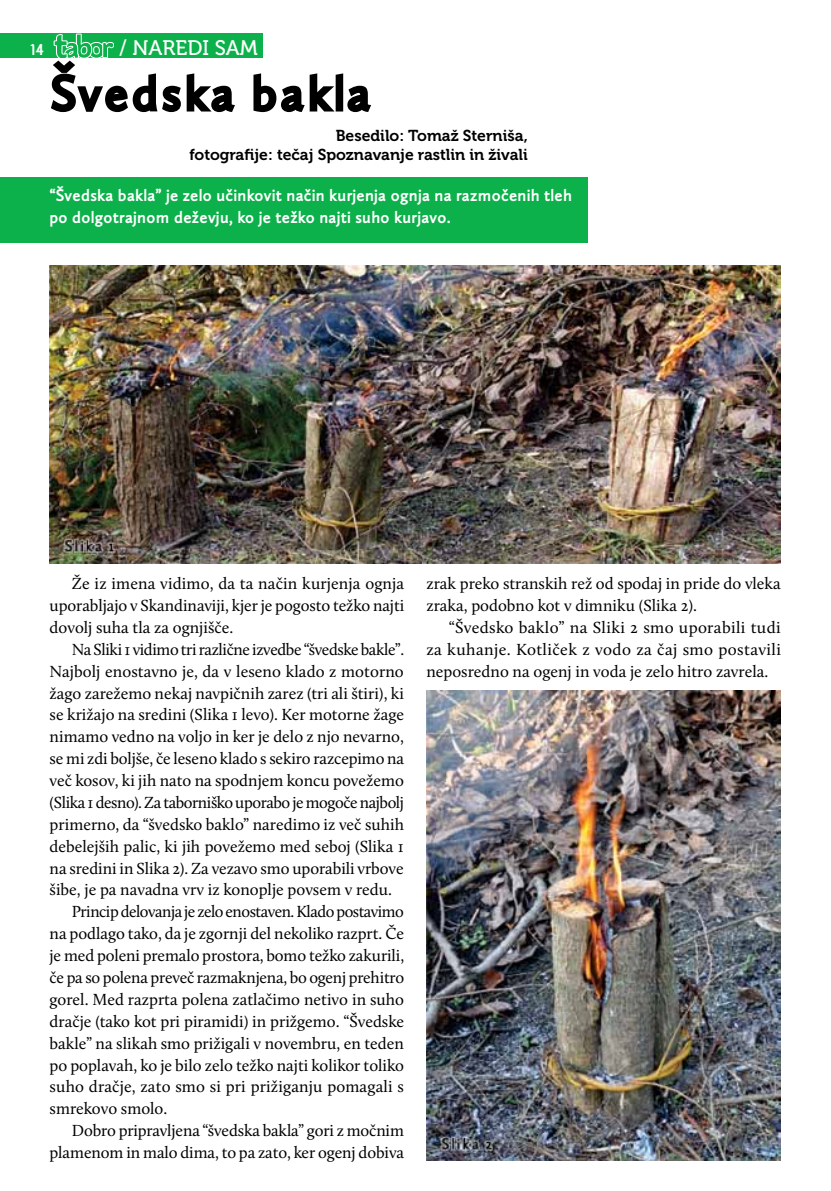
<style>
.page{position:relative;width:831px;height:1191px;background:#fff}
.page>*{position:absolute;margin:0;border:0;box-sizing:border-box;transform-origin:0 0}
.t1{font:800 56px "Calluna Sans";letter-spacing:.005em;color:#000}
.t2{font:21px "Museo 500";color:#fff}
.t3{font:700 17.5px/21.9px "Calluna Sans";color:#fff}
.t4{font:16.62px/21.9px "Calluna";color:#000;text-align:justify}
.t5{font:16.62px "Calluna";letter-spacing:-.025em;color:#000}
.t6{font:16.62px "Calluna";letter-spacing:-.03em;color:#000}
.t7{font:15.75px/18.9px "Museo 700";color:#000;text-align:right}
.t8{font:300 15.75px "Kwokwi";color:#fff}
</style>
<div class="page">
<div style="left:0;top:177px;width:588px;height:65px;background:#0db14b"></div>
<img style="left:50px;top:265px;width:731px;height:298px">
<img style="left:426px;top:690px;width:355px;height:470px">
<div style="left:0;top:34px;width:114px;height:24px;background:#0db14b"></div>
<svg style="left:54px;top:34px;width:60px;height:24px"></svg>
<div style="left:114px;top:34px;width:149px;height:24px;background:#0db14b"></div>
<p class="t8" style="left:31px;top:40px;width:15px">14</p>
<p class="t2" style="left:119px;top:37px;width:140px">/ NAREDI SAM</p>
<h1 class="t1" style="left:50px;top:60px;width:324px">Švedska bakla</h1>
<p class="t7" style="left:190px;top:126px;width:340px">Besedilo: Tomaž Sterniša,<br>fotografije: tečaj Spoznavanje rastlin in živali</p>
<p class="t3" style="left:49px;top:184px;width:524px">“Švedska bakla” je zelo učinkovit način kurjenja ognja na razmočenih tleh po dolgotrajnom deževju, ko je težko najti suho kurjavo.</p>
<p class="t4" style="left:50px;top:572px;width:356px;text-indent:22px">Že iz imena vidimo, da ta način kurjenja ognja uporabljajo v Skandinaviji, kjer je pogosto težko najti dovolj suha tla za ognjišče.</p>
<p class="t5" style="left:72px;top:639px;width:334px">Na Sliki 1 vidimo tri različne izvedbe “švedske bakle”.</p>
<p class="t4" style="left:50px;top:660px;width:356px">Najbolj enostavno je, da v leseno klado z motorno</p>
<p class="t4" style="left:50px;top:682px;width:356px">žago zarežemo nekaj navpičnih zarez (tri ali štiri), ki</p>
<p class="t4" style="left:50px;top:703px;width:356px">se križajo na sredini (Slika 1 levo). Ker motorne žage</p>
<p class="t4" style="left:50px;top:725px;width:356px">nimamo vedno na voljo in ker je delo z njo nevarno,</p>
<p class="t4" style="left:50px;top:747px;width:356px">se mi zdi boljše, če leseno klado s sekiro razcepimo na</p>
<p class="t4" style="left:50px;top:769px;width:356px">več kosov, ki jih nato na spodnjem koncu povežemo</p>
<p class="t5" style="left:50px;top:792px;width:356px">(Slika 1 desno). Za taborniško uporabo je mogoče najbolj</p>
<p class="t4" style="left:50px;top:813px;width:356px">primerno, da “švedsko baklo” naredimo iz več suhih</p>
<p class="t4" style="left:50px;top:835px;width:356px">debelejših palic, ki jih povežemo med seboj (Slika 1</p>
<p class="t4" style="left:50px;top:857px;width:355px">na sredini in Slika 2). Za vezavo smo uporabili vrbove</p>
<p class="t4" style="left:50px;top:878px;width:344px">šibe, je pa navadna vrv iz konoplje povsem v redu.</p>
<p class="t6" style="left:72px;top:901px;width:334px">Princip delovanja je zelo enostaven. Klado postavimo</p>
<p class="t4" style="left:50px;top:922px;width:356px">na podlago tako, da je zgornji del nekoliko razprt. Če</p>
<p class="t4" style="left:50px;top:944px;width:356px">je med poleni premalo prostora, bomo težko zakurili,</p>
<p class="t4" style="left:50px;top:966px;width:356px">če pa so polena preveč razmaknjena, bo ogenj prehitro</p>
<p class="t4" style="left:50px;top:988px;width:356px">gorel. Med razprta polena zatlačimo netivo in suho</p>
<p class="t4" style="left:50px;top:1010px;width:356px">dračje (tako kot pri piramidi) in prižgemo. “Švedske</p>
<p class="t4" style="left:50px;top:1032px;width:356px">bakle” na slikah smo prižigali v novembru, en teden</p>
<p class="t4" style="left:50px;top:1053px;width:356px">po poplavah, ko je bilo zelo težko najti kolikor toliko</p>
<p class="t4" style="left:50px;top:1075px;width:356px">suho dračje, zato smo si pri prižiganju pomagali s</p>
<p class="t4" style="left:50px;top:1097px;width:119px">smrekovo smolo.</p>
<p class="t4" style="left:72px;top:1119px;width:334px">Dobro pripravljena “švedska bakla” gori z močnim</p>
<p class="t4" style="left:50px;top:1141px;width:356px">plamenom in malo dima, to pa zato, ker ogenj dobiva</p>
<p class="t4" style="left:426px;top:572px;width:356px">zrak preko stranskih rež od spodaj in pride do vleka zraka, podobno kot v dimniku (Slika 2).</p>
<p class="t4" style="left:426px;top:616px;width:356px;text-indent:22px">“Švedsko baklo” na Sliki 2 smo uporabili tudi za kuhanje. Kotliček z vodo za čaj smo postavili neposredno na ogenj in voda je zelo hitro zavrela.</p>
</div>
